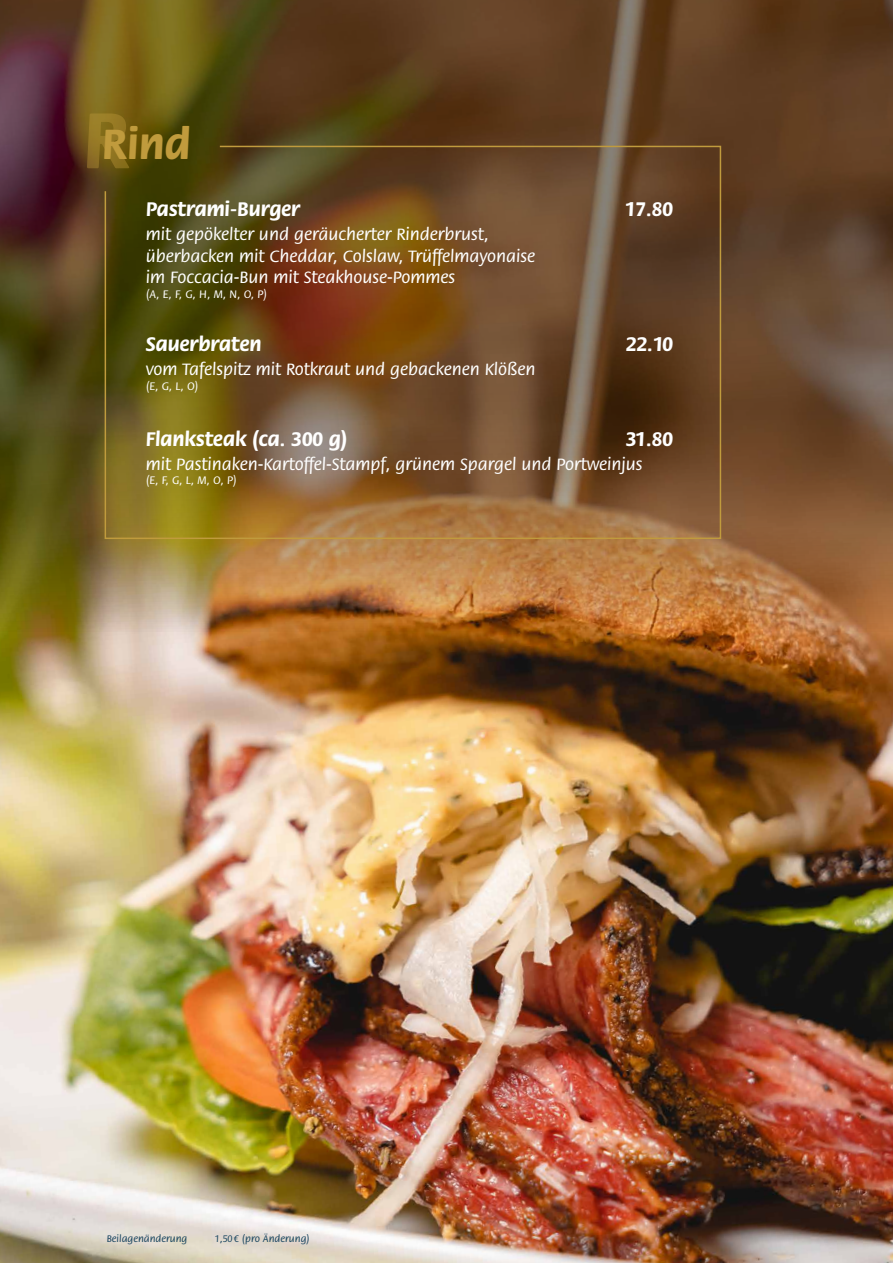
<style>
.page{position:relative;width:893px;height:1263px;background:#fff}
.page>*{position:absolute;margin:0;border:0;box-sizing:border-box;transform-origin:0 0}
.t1{font:700 45px "Flora Std";color:#c09b3d}
.t2{font:700 21px "Flora Std";color:#fff}
.t3{font:500 18px/21.6px "Flora Std";color:#fff}
.t4{font:500 12px "Flora Std";color:#fff}
.t5{font:500 10.5px "Flora Std";color:#1a4660}
.s1{font-size:84.3px}
</style>
<div class="page">
<img style="left:0;top:631px;width:893px;height:632px">
<img style="left:0;top:0;width:893px;height:631px">
<img style="left:104px;top:145px;width:618px;height:395px">
<h1 class="t1" style="left:83px;top:120px;width:109px"><span class="s1">R</span>Rind</h1>
<p class="t2" style="left:146px;top:198px;width:156px">Pastrami-Burger</p>
<p class="t2" style="left:625px;top:198px;width:49px">17.80</p>
<p class="t3" style="left:146px;top:224px;width:391px">mit gepökelter und geräucherter Rinderbrust, überbacken mit Cheddar, Colslaw, Trüffelmayonaise im Foccacia-Bun mit Steakhouse-Pommes</p>
<p class="t4" style="left:146px;top:287px;width:123px">(A, E, F, G, H, M, N, O, P)</p>
<p class="t2" style="left:146px;top:333px;width:117px">Sauerbraten</p>
<p class="t2" style="left:626px;top:333px;width:48px">22.10</p>
<p class="t3" style="left:146px;top:359px;width:391px">vom Tafelspitz mit Rotkraut und gebackenen Klößen</p>
<p class="t4" style="left:146px;top:380px;width:54px">(E, G, L, O)</p>
<p class="t2" style="left:146px;top:428px;width:203px">Flanksteak (ca. 300 g)</p>
<p class="t2" style="left:626px;top:428px;width:48px">31.80</p>
<p class="t3" style="left:146px;top:454px;width:498px">mit Pastinaken-Kartoffel-Stampf, grünem Spargel und Portweinjus</p>
<p class="t4" style="left:146px;top:474px;width:93px">(E, F, G, L, M, O, P)</p>
<p class="t5" style="left:107px;top:1233px;width:82px">Beilagenänderung</p>
<p class="t5" style="left:215px;top:1233px;width:97px">1,50 € (pro Änderung)</p>
</div>
